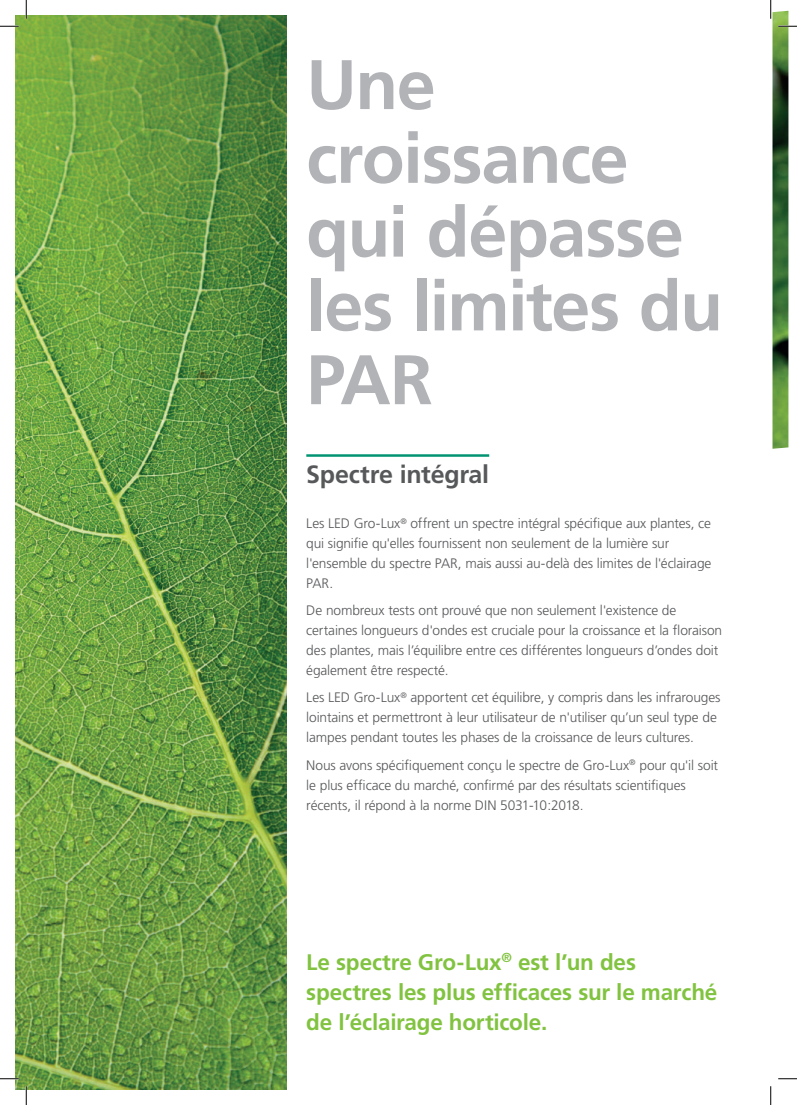
<style>
.page{position:relative;width:797px;height:1105px;background:#fff}
.page>*{position:absolute;margin:0;border:0;box-sizing:border-box;transform-origin:0 0}
.t1{font:700 70px/73.8px "Frutiger";letter-spacing:-.02em;color:#b2b3b7}
.t2{font:700 25px "Frutiger";letter-spacing:-.01em;color:#57585a}
.t3{font:700 22.5px/30px "Frutiger";letter-spacing:-.01em;color:#81c340}
.t4{font:300 13.75px/20px "Frutiger";letter-spacing:-.01em;color:#57585a}
</style>
<div class="page">
<img style="left:16px;top:16px;width:271px;height:1073px">
<hr style="left:306px;top:454px;width:183px;height:3px;background:#009472">
<img style="left:772px;top:11px;width:16px;height:438px">
<svg style="left:0;top:25px;width:19px;height:2px"></svg>
<svg style="left:778px;top:25px;width:19px;height:2px"></svg>
<svg style="left:0;top:1078px;width:19px;height:1px"></svg>
<svg style="left:778px;top:1078px;width:19px;height:1px"></svg>
<svg style="left:25px;top:0;width:2px;height:19px"></svg>
<svg style="left:25px;top:1086px;width:2px;height:19px"></svg>
<svg style="left:770px;top:0;width:1px;height:19px"></svg>
<svg style="left:770px;top:1086px;width:1px;height:19px"></svg>
<h1 class="t1" style="left:306px;top:47px;width:418px">Une croissance qui dépasse les limites du<br>PAR</h1>
<h2 class="t2" style="left:306px;top:460px;width:184px">Spectre intégral</h2>
<p class="t4" style="left:306px;top:513px;width:406px">Les LED Gro-Lux<sup>®</sup> offrent un spectre intégral spécifique aux plantes, ce qui signifie qu'elles fournissent non seulement de la lumière sur l'ensemble du spectre PAR, mais aussi au-delà des limites de l'éclairage PAR.</p>
<p class="t4" style="left:306px;top:601px;width:417px">De nombreux tests ont prouvé que non seulement l'existence de certaines longueurs d'ondes est cruciale pour la croissance et la floraison des plantes, mais l’équilibre entre ces différentes longueurs d’ondes doit également être respecté.</p>
<p class="t4" style="left:306px;top:688px;width:416px">Les LED Gro-Lux<sup>®</sup> apportent cet équilibre, y compris dans les infrarouges lointains et permettront à leur utilisateur de n'utiliser qu’un seul type de lampes pendant toutes les phases de la croissance de leurs cultures.</p>
<p class="t4" style="left:306px;top:755px;width:413px">Nous avons spécifiquement conçu le spectre de Gro-Lux<sup>®</sup> pour qu'il soit le plus efficace du marché, confirmé par des résultats scientifiques récents, il répond à la norme DIN 5031-10:2018.</p>
<h3 class="t3" style="left:306px;top:947px;width:412px">Le spectre Gro-Lux<sup>®</sup> est l’un des spectres les plus efficaces sur le marché de l’éclairage horticole.</h3>
</div>
